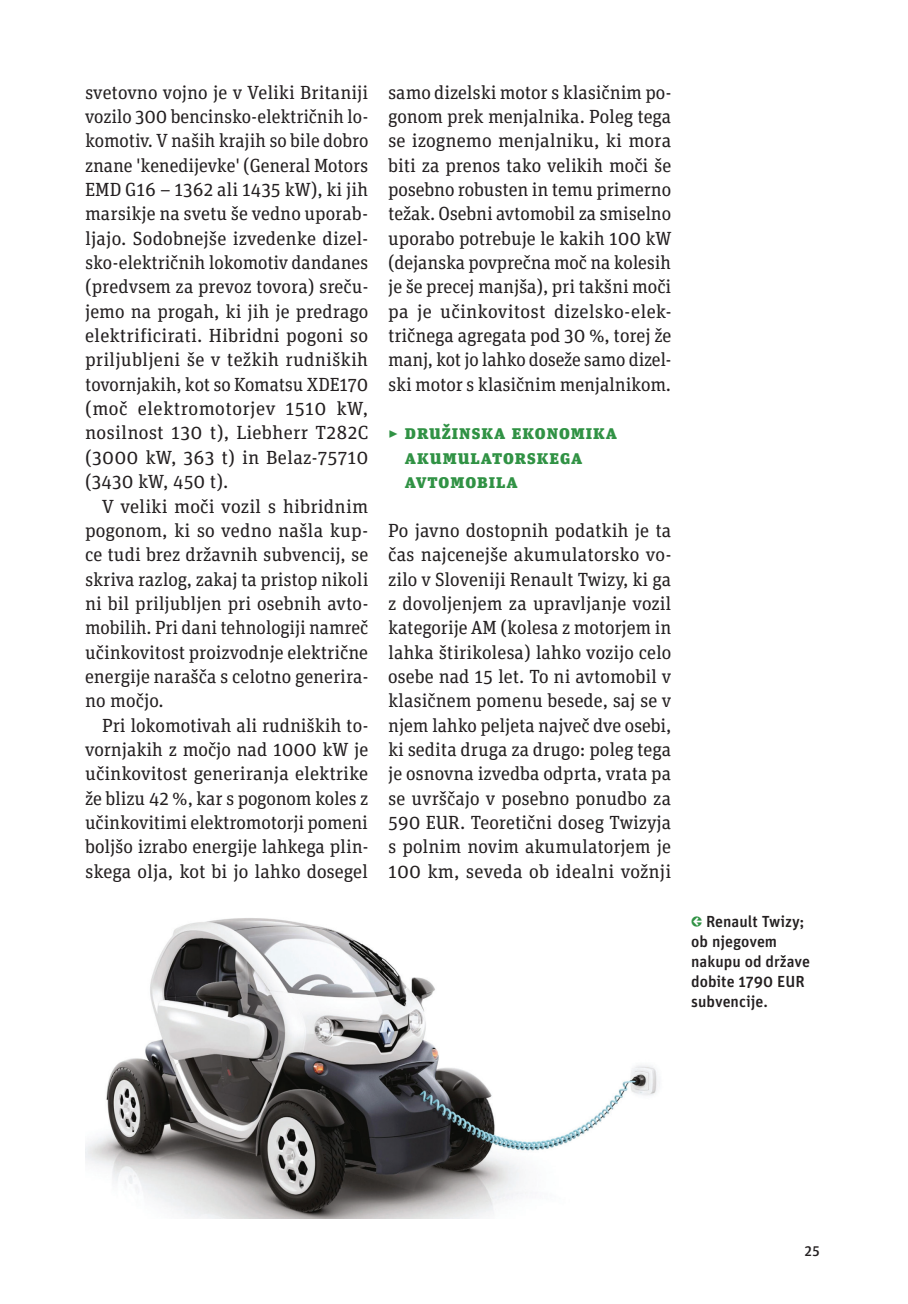
<style>
.page{position:relative;width:908px;height:1304px;background:#fff}
.page>*{position:absolute;margin:0;border:0;box-sizing:border-box;transform-origin:0 0}
.TEKST_-_5_column{font:19px/24.4px "Unit Slab Pro";letter-spacing:-.005em;color:#231f20;text-align:justify}
.TEKST_-_5_column_bre{font:19px/24.4px "Unit Slab Pro";color:#231f20;text-align:justify}
.Članek_-_vmesni_nasl{font:900 19px/24.4px "Unit Slab Pro";letter-spacing:.05em;color:#309244}
.t1{font:500 16px/20px "Unit Pro";color:#231f20}
.t2{font:500 14px "Unit Slab Pro";color:#231f20}
.s1{font-weight:700;color:#309244}
</style>
<div class="page">
<img style="left:85px;top:918px;width:572px;height:301px">
<p class="TEKST_-_5_column" style="left:85px;top:79px;width:285px">svetovno vojno je v Veliki Britaniji vozilo 300 bencinsko-električnih lo&shy;komotiv. V naših krajih so bile dobro znane 'kenedijevke' (General Motors EMD G16 – 1362 ali 1435 kW), ki jih marsikje na svetu še vedno uporab&shy;ljajo. Sodobnejše izvedenke dizel&shy;sko-električnih lokomotiv dandanes (predvsem za prevoz tovora) sreču&shy;jemo na progah, ki jih je predrago elektrificirati. Hibridni pogoni so priljubljeni še v težkih rudniških tovornjakih, kot so Komatsu XDE170 (moč elektromotorjev 1510 kW, nosilnost 130 t), Liebherr T282C (3000 kW, 363 t) in Belaz-75710 (3430 kW, 450 t).</p>
<p class="TEKST_-_5_column" style="left:85px;top:493px;width:284px;text-indent:17px">V veliki moči vozil s hibridnim pogonom, ki so vedno našla kup&shy;ce tudi brez državnih subvencij, se skriva razlog, zakaj ta pristop nikoli ni bil priljubljen pri osebnih avto&shy;mobilih. Pri dani tehnologiji namreč učinkovitost proizvodnje električne energije narašča s celotno generira&shy;no močjo.</p>
<p class="TEKST_-_5_column" style="left:85px;top:712px;width:284px;text-indent:17px">Pri lokomotivah ali rudniških to&shy;vornjakih z močjo nad 1000 kW je učinkovitost generiranja elektrike že blizu 42 %, kar s pogonom koles z učinkovitimi elektromotorji pomeni boljšo izrabo energije lahkega plin&shy;skega olja, kot bi jo lahko dosegel</p>
<p class="TEKST_-_5_column" style="left:388px;top:79px;width:285px">samo dizelski motor s klasičnim po&shy;gonom prek menjalnika. Poleg tega se izognemo menjalniku, ki mora biti za prenos tako velikih moči še posebno robusten in temu primerno težak. Osebni avtomobil za smiselno uporabo potrebuje le kakih 100 kW (dejanska povprečna moč na kolesih je še precej manjša), pri takšni moči pa je učinkovitost dizelsko-elek&shy;tričnega agregata pod 30 %, torej že manj, kot jo lahko doseže samo dizel&shy;ski motor s klasičnim menjalnikom.</p>
<p class="Članek_-_vmesni_nasl" style="left:405px;top:419px;width:214px;text-indent:-17px">▸ Družinska ekonomika akumulatorskega avtomobila</p>
<p class="TEKST_-_5_column_bre" style="left:388px;top:518px;width:285px">Po javno dostopnih podatkih je ta čas najcenejše akumulatorsko vo&shy;zilo v Sloveniji Renault Twizy, ki ga z dovoljenjem za upravljanje vozil kategorije AM (kolesa z motorjem in lahka štirikolesa) lahko vozijo celo osebe nad 15 let. To ni avtomobil v klasičnem pomenu besede, saj se v njem lahko peljeta največ dve osebi, ki sedita druga za drugo: poleg tega je osnovna izvedba odprta, vrata pa se uvrščajo v posebno ponudbo za 590 EUR. Teoretični doseg Twizyja s polnim novim akumulatorjem je 100 km, seveda ob idealni vožnji</p>
<p class="t1" style="left:691px;top:911px;width:120px"><span class="s1">←</span> Renault Twizy; ob njegovem nakupu od države dobite 1790 EUR subvencije.</p>
<p class="t2" style="left:804px;top:1242px;width:16px">25</p>
</div>
